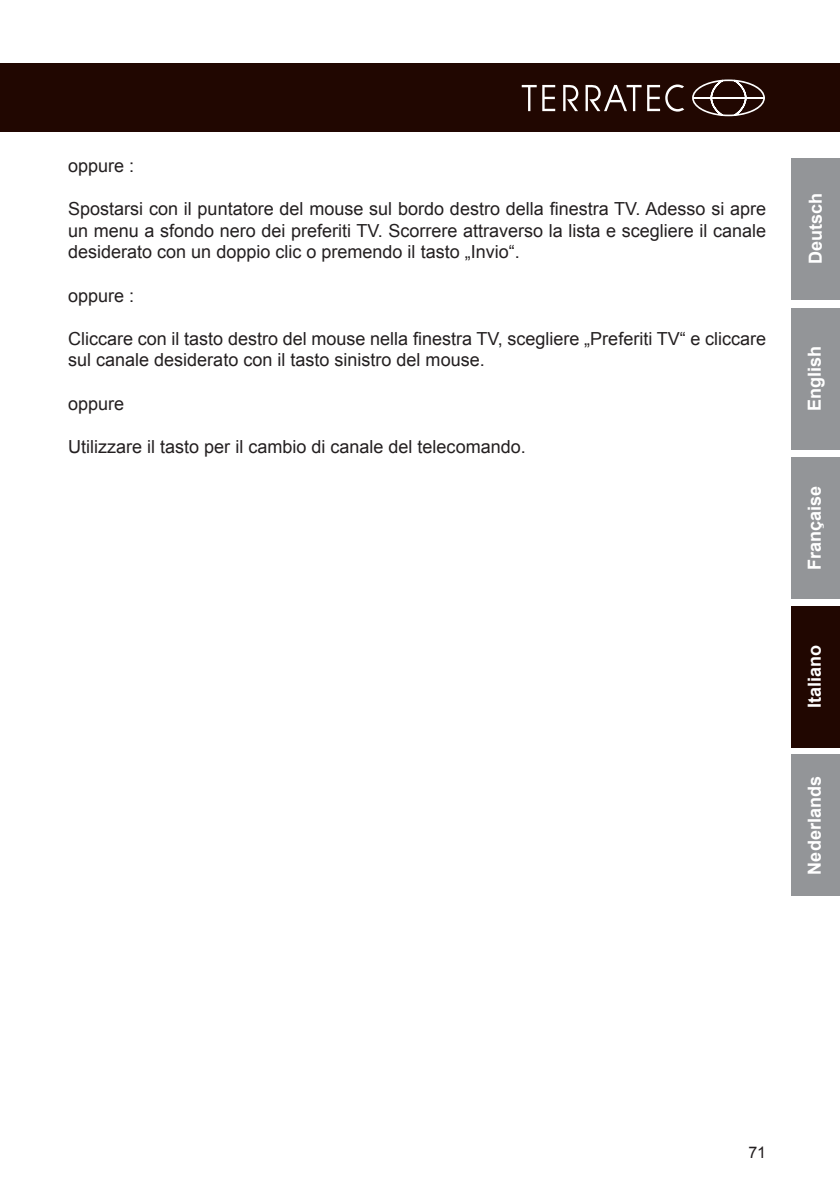
<style>
.page{position:relative;width:840px;height:1191px;background:#fff}
.page>*{position:absolute;margin:0;border:0;box-sizing:border-box;transform-origin:0 0}
.t1{font:18px/21.6px "Arial";color:#231f20;text-align:justify}
.t2{font:700 18px "Arial";color:#fff}
.t3{font:16px "Arial";color:#231f20}
</style>
<div class="page">
<div style="left:0;top:64px;width:839px;height:68px;background:#210701"></div>
<svg style="left:521px;top:85px;width:15px;height:26px"></svg>
<svg style="left:542px;top:85px;width:13px;height:26px"></svg>
<svg style="left:665px;top:84px;width:19px;height:28px"></svg>
<svg style="left:563px;top:85px;width:15px;height:26px"></svg>
<svg style="left:585px;top:85px;width:74px;height:26px"></svg>
<svg style="left:692px;top:79px;width:72px;height:37px"></svg>
<div style="left:791px;top:158px;width:48px;height:141px;background:#939598"></div>
<div style="left:791px;top:308px;width:48px;height:142px;background:#939598"></div>
<div style="left:791px;top:457px;width:48px;height:141px;background:#939598"></div>
<div style="left:791px;top:605px;width:48px;height:142px;background:#210701"></div>
<div style="left:791px;top:754px;width:48px;height:142px;background:#939598"></div>
<p class="t1" style="left:68px;top:155px;width:68px">oppure :</p>
<p class="t1" style="left:68px;top:198px;width:699px">Spostarsi con il puntatore del mouse sul bordo destro della finestra TV. Adesso si apre un menu a sfondo nero dei preferiti TV. Scorrere attraverso la lista e scegliere il canale desiderato con un doppio clic o premendo il tasto „Invio“.</p>
<p class="t1" style="left:68px;top:285px;width:68px">oppure :</p>
<p class="t1" style="left:68px;top:328px;width:699px">Cliccare con il tasto destro del mouse nella finestra TV, scegliere „Preferiti TV“ e cliccare sul canale desiderato con il tasto sinistro del mouse.</p>
<p class="t1" style="left:68px;top:393px;width:58px">oppure</p>
<p class="t1" style="left:68px;top:436px;width:459px">Utilizzare il tasto per il cambio di canale del telecomando.</p>
<p class="t2" style="left:803px;top:264px;width:73px;rotate:-90deg">Deutsch</p>
<p class="t2" style="left:802px;top:411px;width:67px;rotate:-90deg">English</p>
<p class="t2" style="left:802px;top:570px;width:86px;rotate:-90deg">Française</p>
<p class="t2" style="left:802px;top:708px;width:65px;rotate:-90deg">Italiano</p>
<p class="t2" style="left:802px;top:874px;width:100px;rotate:-90deg">Nederlands</p>
<p class="t3" style="left:748px;top:1141px;width:19px">71</p>
</div>
